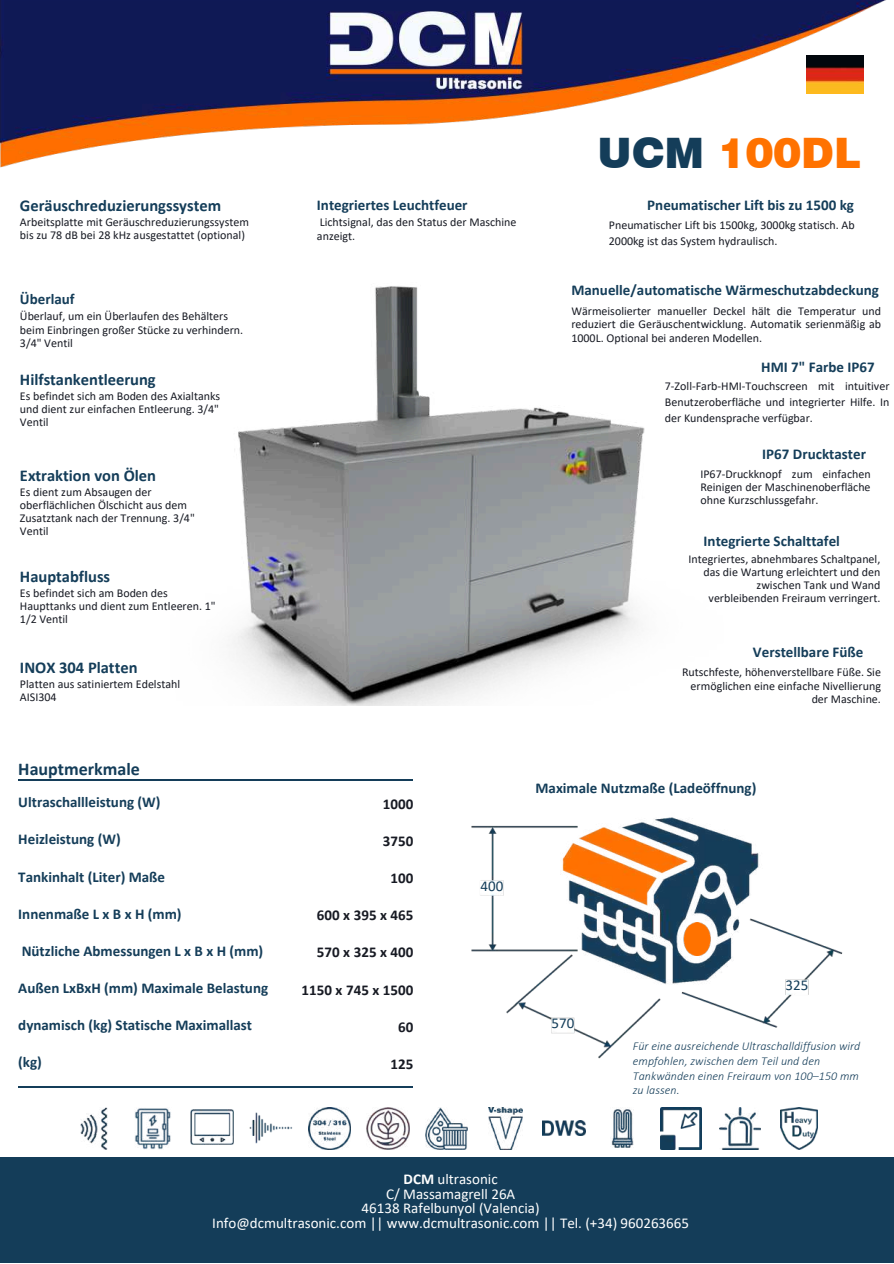
<style>
.page{position:relative;width:894px;height:1264px;background:#fff}
.page>*{position:absolute;margin:0;border:0;box-sizing:border-box;transform-origin:0 0}
.t1{font:900 42px "Swiss 721 BT";color:#ff7200}
.t2{font:700 18px "Calibri";color:#143d59}
.t3{font:700 16.5px "Calibri";color:#143d59}
.t4{font:700 15px "Calibri";color:#143d59}
.t5{font:15px/14.7px "Calibri";color:#fff;text-align:center}
.t6{font:700 15px "Calibri";letter-spacing:.005em;color:#171a23}
.t7{font:15px "Calibri";letter-spacing:.005em;color:#143d59}
.t8{font:12px/13px "Calibri";color:#171a23}
.t9{font:italic 300 12px/14.7px "Calibri";letter-spacing:.005em;color:#143d59}
.s1{color:#143d59}
.s2{font-weight:700}
</style>
<div class="page">
<img style="left:0;top:0;width:886px;height:168px">
<div style="left:0;top:1157px;width:893px;height:105px;background:#143d59"></div>
<img style="left:81px;top:1107px;width:27px;height:42px">
<img style="left:191px;top:1109px;width:42px;height:35px">
<img style="left:308px;top:1107px;width:43px;height:42px">
<img style="left:425px;top:1107px;width:42px;height:42px">
<img style="left:134px;top:1108px;width:37px;height:41px">
<img style="left:249px;top:1112px;width:43px;height:31px">
<img style="left:367px;top:1107px;width:42px;height:42px">
<img style="left:488px;top:1107px;width:34px;height:42px">
<img style="left:611px;top:1109px;width:22px;height:39px">
<img style="left:542px;top:1120px;width:43px;height:15px">
<img style="left:719px;top:1107px;width:41px;height:42px">
<img style="left:660px;top:1107px;width:41px;height:42px">
<img style="left:780px;top:1107px;width:37px;height:42px">
<img style="left:232px;top:286px;width:413px;height:419px">
<img style="left:667px;top:817px;width:92px;height:167px">
<hr style="left:19px;top:779px;width:393px;height:2px;background:#143d59">
<hr style="left:19px;top:1085px;width:393px;height:2px;background:#143d59">
<img style="left:471px;top:818px;width:196px;height:241px">
<img style="left:674px;top:911px;width:169px;height:117px">
<img style="left:806px;top:55px;width:57px;height:38px">
<h3 class="t3" style="left:20px;top:198px;width:202px">Geräuschreduzierungssystem</h3>
<p class="t8" style="left:20px;top:216px;width:230px">Arbeitsplatte mit Geräuschreduzierungssystem bis zu 78 dB bei 28 kHz ausgestattet (optional)</p>
<p class="t4" style="left:20px;top:293px;width:56px">Überlauf</p>
<p class="t8" style="left:20px;top:311px;width:225px">Überlauf, um ein Überlaufen des Behälters beim Einbringen großer Stücke zu verhindern.<br>3/4" Ventil</p>
<h3 class="t3" style="left:20px;top:372px;width:137px">Hilfstankentleerung</h3>
<p class="t8" style="left:20px;top:390px;width:202px;text-align:justify">Es befindet sich am Boden des Axialtanks und dient zur einfachen Entleerung. 3/4" Ventil</p>
<h3 class="t3" style="left:20px;top:468px;width:137px">Extraktion von Ölen</h3>
<p class="t8" style="left:20px;top:486px;width:176px">Es dient zum Absaugen der oberflächlichen Ölschicht aus dem<br>Zusatztank nach der Trennung. 3/4"<br>Ventil</p>
<h3 class="t3" style="left:20px;top:569px;width:92px">Hauptabfluss</h3>
<p class="t8" style="left:20px;top:587px;width:197px">Es befindet sich am Boden des<br>Haupttanks und dient zum Entleeren. 1"<br>1/2 Ventil</p>
<h3 class="t3" style="left:20px;top:660px;width:119px">INOX 304 Platten</h3>
<p class="t8" style="left:20px;top:678px;width:162px">Platten aus satiniertem Edelstahl<br>AISI304</p>
<h2 class="t2" style="left:18px;top:761px;width:123px">Hauptmerkmale</h2>
<p class="t4" style="left:18px;top:796px;width:144px">Ultraschallleistung (W)</p>
<p class="t4" style="left:18px;top:833px;width:104px">Heizleistung (W)</p>
<p class="t4" style="left:18px;top:870px;width:148px">Tankinhalt (Liter) Maße</p>
<p class="t4" style="left:18px;top:907px;width:165px">Innenmaße L x B x H (mm)</p>
<p class="t4" style="left:22px;top:944px;width:243px">Nützliche Abmessungen L x B x H (mm)</p>
<p class="t4" style="left:18px;top:981px;width:251px">Außen LxBxH (mm) Maximale Belastung</p>
<p class="t4" style="left:18px;top:1018px;width:235px">dynamisch (kg) Statische Maximallast</p>
<p class="t4" style="left:18px;top:1056px;width:25px">(kg)</p>
<p class="t4" style="left:317px;top:199px;width:152px">Integriertes Leuchtfeuer</p>
<p class="t8" style="left:317px;top:216px;width:201px;line-height:14px">Lichtsignal, das den Status der Maschine anzeigt.</p>
<h1 class="t1" style="left:597px;top:127px;width:265px"><span class="s1">UCM</span> 100DL</h1>
<p class="t4" style="left:647px;top:198px;width:208px">Pneumatischer Lift bis zu 1500 kg</p>
<p class="t8" style="left:608px;top:218px;width:247px;line-height:16px">Pneumatischer Lift bis 1500kg, 3000kg statisch. Ab<br>2000kg ist das System hydraulisch.</p>
<p class="t4" style="left:571px;top:283px;width:309px">Manuelle/automatische Wärmeschutzabdeckung</p>
<p class="t8" style="left:571px;top:305px;width:311px;line-height:13.5px;text-align:justify">Wärmeisolierter manueller Deckel hält die Temperatur und reduziert die Geräuschentwicklung. Automatik serienmäßig ab 1000L. Optional bei anderen Modellen.</p>
<p class="t8" style="left:664px;top:379px;width:226px;line-height:16px;text-align:justify">7-Zoll-Farb-HMI-Touchscreen mit intuitiver Benutzeroberfläche und integrierter Hilfe. In der Kundensprache verfügbar.</p>
<p class="t4" style="left:761px;top:361px;width:115px">HMI 7" Farbe IP67</p>
<p class="t4" style="left:762px;top:448px;width:105px">IP67 Drucktaster</p>
<p class="t8" style="left:700px;top:468px;width:172px;text-align:justify">IP67-Druckknopf zum einfachen Reinigen der Maschinenoberfläche ohne Kurzschlussgefahr.</p>
<p class="t4" style="left:703px;top:534px;width:138px">Integrierte Schalttafel</p>
<p class="t8" style="left:688px;top:553px;width:193px;text-align:right">Integriertes, abnehmbares Schaltpanel, das die Wartung erleichtert und den zwischen Tank und Wand verbleibenden Freiraum verringert.</p>
<p class="t4" style="left:752px;top:645px;width:112px">Verstellbare Füße</p>
<p class="t8" style="left:682px;top:666px;width:200px;line-height:13.5px;text-align:right">Rutschfeste, höhenverstellbare Füße. Sie ermöglichen eine einfache Nivellierung der Maschine.</p>
<p class="t6" style="left:383px;top:797px;width:32px">1000</p>
<p class="t6" style="left:383px;top:834px;width:32px">3750</p>
<p class="t6" style="left:390px;top:871px;width:24px">100</p>
<p class="t6" style="left:317px;top:909px;width:98px">600 x 395 x 465</p>
<p class="t6" style="left:317px;top:946px;width:98px">570 x 325 x 400</p>
<p class="t6" style="left:301px;top:983px;width:113px">1150 x 745 x 1500</p>
<p class="t6" style="left:398px;top:1020px;width:17px">60</p>
<p class="t6" style="left:390px;top:1057px;width:24px">125</p>
<p class="t4" style="left:535px;top:781px;width:222px">Maximale Nutzmaße (Ladeöffnung)</p>
<p class="t7" style="left:480px;top:879px;width:24px">400</p>
<p class="t7" style="left:551px;top:1016px;width:24px">570</p>
<p class="t7" style="left:785px;top:979px;width:24px">325</p>
<p class="t9" style="left:632px;top:1039px;width:229px">Für eine ausreichende Ultraschalldiffusion wird empfohlen, zwischen dem Teil und den Tankwänden einen Freiraum von 100–150 mm zu lassen.</p>
<p class="t5" style="left:212px;top:1172px;width:478px"><span class="s2">DCM</span> ultrasonic<br>C/ Massamagrell 26A<br>46138 Rafelbunyol (Valencia)<br>Info@dcmultrasonic.com || www.dcmultrasonic.com || Tel. (+34) 960263665</p>
</div>
